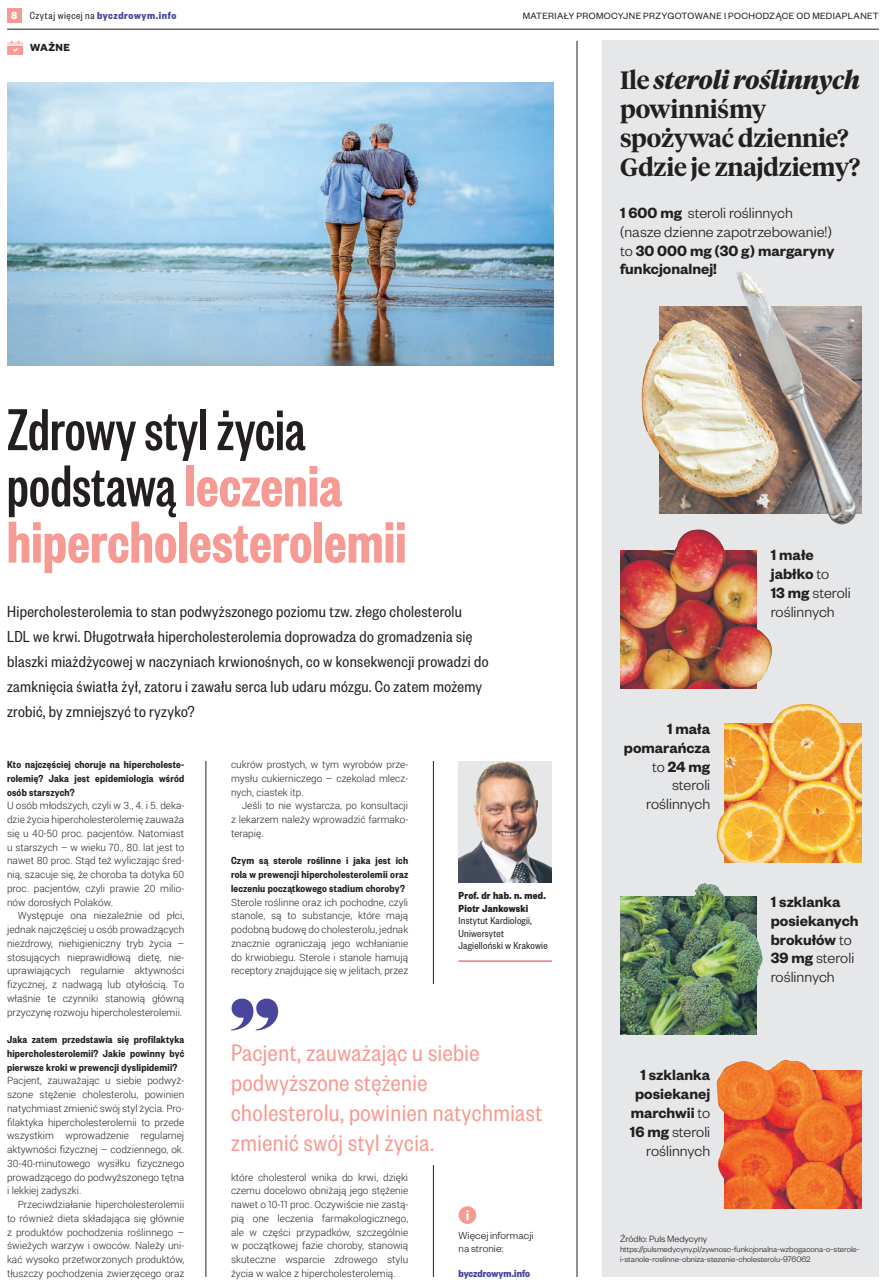
<style>
.page{position:relative;width:886px;height:1284px;background:#fff}
.page>*{position:absolute;margin:0;border:0;box-sizing:border-box;transform-origin:0 0}
.t1{font:600 65px/56.2px "Founders Grotesk X Cond";letter-spacing:.01em;color:#f69b93}
.t2{font:26.25px/30px "Founders Grotesk Cond";letter-spacing:.02em;color:#f69b93}
.t3{font:600 25px/28.8px "Tiempos Headline";letter-spacing:-.01em;color:#231f20}
.t4{font:17.5px/25px "Founders Grotesk Cond";letter-spacing:.02em;color:#231f20}
.t5{font:600 16.25px/18.8px "Founders Grotesk";color:#231f20;text-align:right}
.t6{font:300 16.25px/18.8px "Founders Grotesk";color:#231f20}
.t7{font:600 11.25px/13.8px "Founders Grotesk Cond";letter-spacing:.02em;color:#231f20;text-align:justify}
.t8{font:11.25px/12.5px "Founders Grotesk Cond";letter-spacing:.02em;color:#231f20}
.t9{font:700 11.25px/12.5px "Founders Grotesk Cond";letter-spacing:.02em;color:#231f20}
.t10{font:700 11.25px "Founders Grotesk Cond";letter-spacing:.045em;color:#48479d}
.t11{font:300 11.25px/12.5px "Founders Grotesk";letter-spacing:.005em;color:#231f20}
.t12{font:700 11.25px "Founders Grotesk Cond";letter-spacing:-.005em;color:#48479d}
.t13{font:700 11.25px "Founders Grotesk";letter-spacing:.04em;color:#231f20}
.t14{font:300 10px/13.8px "Roboto";color:#231f20;text-align:justify}
.t15{font:10px "Founders Grotesk";letter-spacing:.035em;color:#231f20}
.t16{font:300 10px "Founders Grotesk";color:#231f20}
.t17{font:300 8.75px/10px "Founders Grotesk";color:#231f20}
.s1{font-family:"Founders Grotesk";color:#fff}
.s2{font-weight:400;color:#231f20}
.s3{font-weight:500;color:#231f20}
.s4{font-weight:700;font-style:italic}
.s5{font-weight:600}
.s6{font-weight:300}
</style>
<div class="page">
<div style="left:7px;top:9px;width:14px;height:14px;background:#f69b93"></div>
<hr style="left:7px;top:29px;width:872px;height:1px;background:#231f20">
<img style="left:7px;top:82px;width:546px;height:283px">
<svg style="left:7px;top:41px;width:16px;height:14px"></svg>
<hr style="left:206px;top:761px;width:1px;height:516px;background:#231f20">
<hr style="left:433px;top:761px;width:1px;height:516px;background:#231f20">
<hr style="left:577px;top:41px;width:1px;height:1236px;background:#231f20">
<svg style="left:458px;top:1206px;width:18px;height:18px"></svg>
<hr style="left:458px;top:960px;width:94px;height:2px;background:#f0596c">
<img style="left:458px;top:761px;width:94px;height:121px">
<div style="left:231px;top:984px;width:311px;height:180px;background:#fff"></div>
<svg style="left:231px;top:998px;width:47px;height:32px"></svg>
<div style="left:602px;top:41px;width:277px;height:1236px;background:#e6e7e9"></div>
<img style="left:620px;top:550px;width:49px;height:138px">
<img style="left:669px;top:536px;width:103px;height:152px">
<img style="left:843px;top:724px;width:18px;height:138px">
<img style="left:716px;top:703px;width:127px;height:159px">
<img style="left:620px;top:897px;width:137px;height:138px">
<img style="left:724px;top:1070px;width:137px;height:138px">
<img style="left:679px;top:883px;width:84px;height:110px">
<img style="left:716px;top:1059px;width:110px;height:127px">
<img style="left:641px;top:270px;width:220px;height:266px">
<p class="t10" style="left:11px;top:9px;width:167px"><span class="s1">8</span> <span class="s2">Czytaj więcej na</span> byczdrowym.info</p>
<p class="t15" style="left:523px;top:10px;width:358px">MATERIAŁY PROMOCYJNE PRZYGOTOWANE I POCHODZĄCE OD MEDIAPLANET</p>
<p class="t13" style="left:30px;top:41px;width:41px">WAŻNE</p>
<h1 class="t1" style="left:7px;top:398px;width:401px"><span class="s3">Zdrowy styl życia podstawą</span> leczenia hipercholesterolemii</h1>
<p class="t4" style="left:7px;top:599px;width:483px">Hipercholesterolemia to stan podwyższonego poziomu tzw. złego cholesterolu LDL we krwi. Długotrwała hipercholesterolemia doprowadza do gromadzenia się blaszki miażdżycowej w naczyniach krwionośnych, co w konsekwencji prowadzi do zamknięcia światła żył, zatoru i zawału serca lub udaru mózgu. Co zatem możemy zrobić, by zmniejszyć to ryzyko?</p>
<p class="t7" style="left:7px;top:757px;width:179px">Kto najczęściej choruje na hipercholeste&shy;rolemię? Jaka jest epidemiologia wśród osób starszych?</p>
<p class="t14" style="left:7px;top:798px;width:179px">U osób młodszych, czyli w 3., 4. i 5. deka&shy;dzie życia hipercholesterolemię zauważa się u 40-50 proc. pacjentów. Natomiast u starszych – w wieku 70., 80. lat jest to nawet 80 proc. Stąd też wyliczając śred&shy;nią, szacuje się, że choroba ta dotyka 60 proc. pacjentów, czyli prawie 20 milio&shy;nów dorosłych Polaków.</p>
<p class="t14" style="left:7px;top:908px;width:179px;text-indent:11px">Występuje ona niezależnie od płci, jednak najczęściej u osób prowadzących niezdrowy, niehigieniczny tryb życia – stosujących nieprawidłową dietę, nie&shy;uprawiających regularnie aktywności fizycznej, z nadwagą lub otyłością. To właśnie te czynniki stanowią główną przyczynę rozwoju hipercholesterolemii.</p>
<p class="t7" style="left:7px;top:1032px;width:179px">Jaka zatem przedstawia się profilaktyka hipercholesterolemii? Jakie powinny być pierwsze kroki w prewencji dyslipidemii?</p>
<p class="t14" style="left:7px;top:1073px;width:179px">Pacjent, zauważając u siebie podwyż&shy;szone stężenie cholesterolu, powinien natychmiast zmienić swój styl życia. Pro&shy;filaktyka hipercholesterolemii to przede wszystkim wprowadzenie regularnej aktywności fizycznej – codziennego, ok.<br>30-40-minutowego wysiłku fizycznego prowadzącego do podwyższonego tętna i lekkiej zadyszki.</p>
<p class="t14" style="left:7px;top:1197px;width:179px;text-indent:11px">Przeciwdziałanie hipercholesterolemii to również dieta składająca się głównie z produktów pochodzenia roślinnego – świeżych warzyw i owoców. Należy uni&shy;kać wysoko przetworzonych produktów, tłuszczy pochodzenia zwierzęcego oraz</p>
<p class="t14" style="left:231px;top:757px;width:179px">cukrów prostych, w tym wyrobów prze&shy;mysłu cukierniczego – czekolad mlecz&shy;nych, ciastek itp.</p>
<p class="t14" style="left:231px;top:798px;width:179px;text-indent:11px">Jeśli to nie wystarcza, po konsultacji z lekarzem należy wprowadzić farmako&shy;terapię.</p>
<p class="t7" style="left:231px;top:853px;width:179px">Czym są sterole roślinne i jaka jest ich rola w prewencji hipercholesterolemii oraz leczeniu początkowego stadium choroby?</p>
<p class="t14" style="left:231px;top:895px;width:179px">Sterole roślinne oraz ich pochodne, czyli stanole, są to substancje, które mają podobną budowę do cholesterolu, jednak znacznie ograniczają jego wchłanianie do krwiobiegu. Sterole i stanole hamują receptory znajdujące się w jelitach, przez</p>
<p class="t9" style="left:458px;top:889px;width:89px">Prof. dr hab. n. med.<br>Piotr Jankowski</p>
<p class="t8" style="left:458px;top:914px;width:91px">Instytut Kardiologii,<br>Uniwersytet<br>Jagielloński w Krakowie</p>
<h2 class="t2" style="left:231px;top:1036px;width:313px">Pacjent, zauważając u siebie podwyższone stężenie cholesterolu, powinien natychmiast zmienić swój styl życia.</h2>
<p class="t14" style="left:231px;top:1170px;width:179px">które cholesterol wnika do krwi, dzięki czemu docelowo obniżają jego stężenie nawet o 10-11 proc. Oczywiście nie zastą&shy;pią one leczenia farmakologicznego, ale w części przypadków, szczególnie w początkowej fazie choroby, stanowią skuteczne wsparcie zdrowego stylu życia w walce z hipercholesterolemią.</p>
<p class="t11" style="left:458px;top:1229px;width:76px">Więcej informacji na stronie:</p>
<p class="t12" style="left:458px;top:1266px;width:73px">byczdrowym.info</p>
<h3 class="t3" style="left:620px;top:65px;width:242px">Ile <span class="s4">steroli roślinnych </span>powinniśmy spożywać dziennie?<br>Gdzie je znajdziemy?</h3>
<h3 class="t6" style="left:620px;top:203px;width:216px"><span class="s5">1 600 mg</span> steroli roślinnych (nasze dzienne zapotrzebowanie!) to <span class="s5">30 000 mg (30 g) margaryny funkcjonalnej!</span></h3>
<h3 class="t5" style="left:624px;top:719px;width:88px">1 mała pomarańcza <span class="s6">to</span> 24 mg <span class="s6">steroli roślinnych</span></h3>
<h3 class="t5" style="left:630px;top:1065px;width:82px">1 szklanka posiekanej marchwii <span class="s6">to<br></span>16 mg <span class="s6">steroli roślinnych</span></h3>
<h3 class="t6" style="left:771px;top:545px;width:81px"><span class="s5">1 małe jabłko</span> to<br><span class="s5">13 mg</span> steroli roślinnych</h3>
<h3 class="t5" style="left:771px;top:891px;width:89px;text-align:left">1 szklanka posiekanych brokułów <span class="s6">to<br></span>39 mg <span class="s6">steroli roślinnych</span></h3>
<p class="t16" style="left:620px;top:1233px;width:89px">Źródło: Puls Medycyny</p>
<p class="t17" style="left:620px;top:1244px;width:241px">https://pulsmedycyny.pl/zywnosc-funkcjonalna-wzbogacona-o-sterole&shy;i-stanole-roslinne-obniza-stezenie-cholesterolu-976062</p>
</div>
